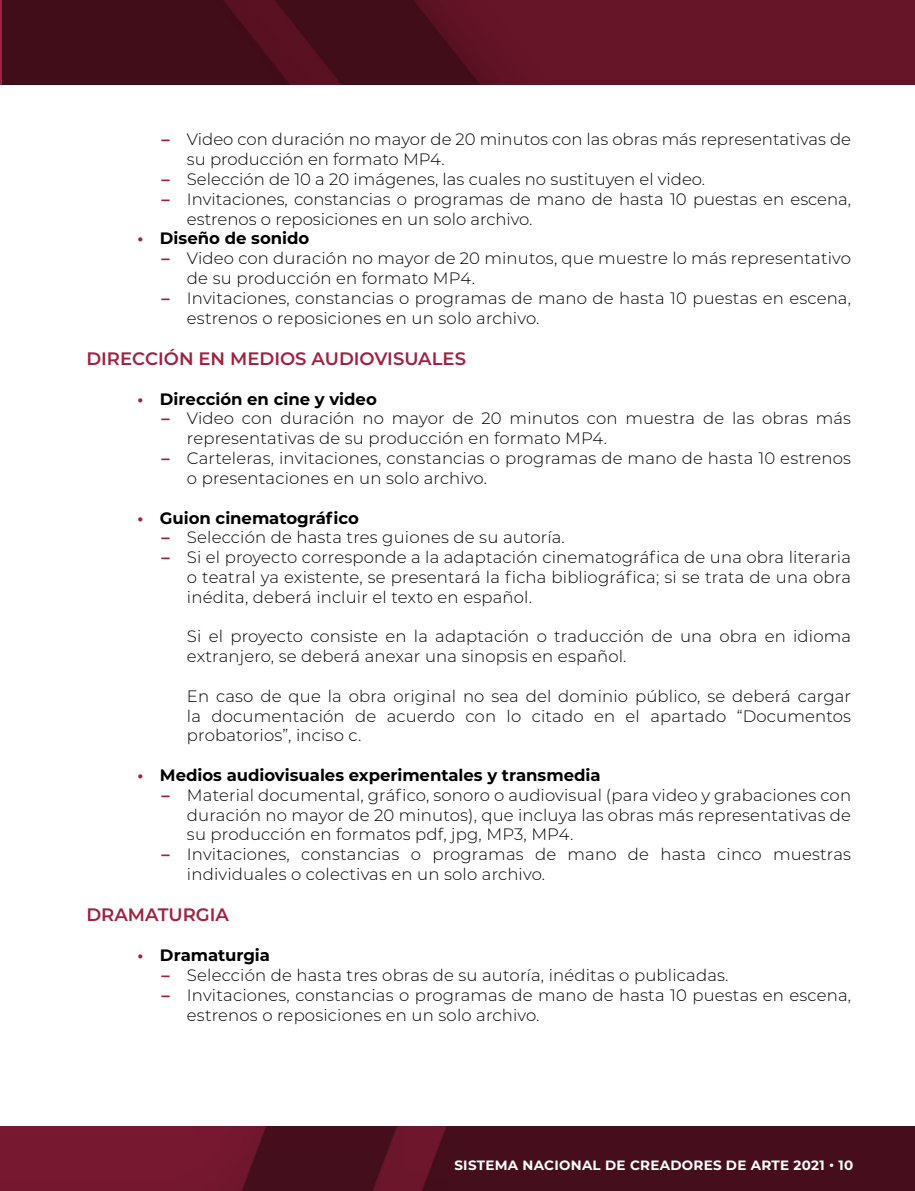
<style>
.page{position:relative;width:915px;height:1191px;background:#fff}
.page>*{position:absolute;margin:0;border:0;box-sizing:border-box;transform-origin:0 0}
.t1{font:600 18px "Montserrat";color:#a02140}
.t2{font:300 16.5px/19.8px "Montserrat";letter-spacing:.01em;color:#000}
.t3{font:700 16.5px "Montserrat";letter-spacing:-.005em;color:#000}
.t4{font:700 13.5px "Montserrat";letter-spacing:.02em;color:#fff}
.s1{font-weight:700;color:#a02140}
.s2{color:#a02140}
</style>
<div class="page">
<hr style="left:914px;top:0;width:1px;height:84px;background:#a02140">
<img style="left:0;top:1126px;width:914px;height:65px">
<img style="left:2px;top:0;width:912px;height:84px">
<p class="t2" style="left:187px;top:129px;width:665px;text-indent:-25px"><span class="s1">–</span> Video con duración no mayor de 20 minutos con las obras más representativas de su producción en formato MP4.</p>
<p class="t2" style="left:161px;top:169px;width:545px"><span class="s1">–</span> Selección de 10 a 20 imágenes, las cuales no sustituyen el video.</p>
<p class="t2" style="left:187px;top:188px;width:665px;text-indent:-25px"><span class="s1">–</span> Invitaciones, constancias o programas de mano de hasta 10 puestas en escena, estrenos o reposiciones en un solo archivo.</p>
<p class="t3" style="left:137px;top:227px;width:173px"><span class="s2">•</span> Diseño de sonido</p>
<p class="t2" style="left:187px;top:248px;width:665px;text-indent:-25px"><span class="s1">–</span> Video con duración no mayor de 20 minutos, que muestre lo más representativo de su producción en formato MP4.</p>
<p class="t2" style="left:187px;top:287px;width:665px;text-indent:-25px"><span class="s1">–</span> Invitaciones, constancias o programas de mano de hasta 10 puestas en escena, estrenos o reposiciones en un solo archivo.</p>
<p class="t1" style="left:86px;top:346px;width:381px">DIRECCIÓN EN MEDIOS AUDIOVISUALES</p>
<p class="t3" style="left:137px;top:387px;width:241px"><span class="s2">•</span> Dirección en cine y video</p>
<p class="t2" style="left:187px;top:408px;width:665px;text-indent:-25px"><span class="s1">–</span> Video con duración no mayor de 20 minutos con muestra de las obras más representativas de su producción en formato MP4.</p>
<p class="t2" style="left:187px;top:448px;width:665px;text-indent:-25px"><span class="s1">–</span> Carteleras, invitaciones, constancias o programas de mano de hasta 10 estrenos o presentaciones en un solo archivo.</p>
<p class="t3" style="left:137px;top:506px;width:223px"><span class="s2">•</span> Guion cinematográfico</p>
<p class="t2" style="left:161px;top:527px;width:405px"><span class="s1">–</span> Selección de hasta tres guiones de su autoría.</p>
<p class="t2" style="left:187px;top:547px;width:665px;text-align:justify;text-indent:-25px"><span class="s1">–</span> Si el proyecto corresponde a la adaptación cinematográfica de una obra literaria o teatral ya existente, se presentará la ficha bibliográfica; si se trata de una obra inédita, deberá incluir el texto en español.</p>
<p class="t2" style="left:187px;top:626px;width:665px">Si el proyecto consiste en la adaptación o traducción de una obra en idioma extranjero, se deberá anexar una sinopsis en español.</p>
<p class="t2" style="left:187px;top:685px;width:665px;text-align:justify">En caso de que la obra original no sea del dominio público, se deberá cargar la documentación de acuerdo con lo citado en el apartado “Documentos probatorios”, inciso c.</p>
<p class="t3" style="left:137px;top:763px;width:464px"><span class="s2">•</span> Medios audiovisuales experimentales y transmedia</p>
<p class="t2" style="left:187px;top:784px;width:665px;text-align:justify;text-indent:-25px"><span class="s1">–</span> Material documental, gráfico, sonoro o audiovisual (para video y grabaciones con duración no mayor de 20 minutos), que incluya las obras más representativas de su producción en formatos pdf, jpg, MP3, MP4.</p>
<p class="t2" style="left:187px;top:844px;width:665px;text-indent:-25px"><span class="s1">–</span> Invitaciones, constancias o programas de mano de hasta cinco muestras individuales o colectivas en un solo archivo.</p>
<p class="t1" style="left:86px;top:902px;width:144px">DRAMATURGIA</p>
<p class="t3" style="left:137px;top:943px;width:134px"><span class="s2">•</span> Dramaturgia</p>
<p class="t2" style="left:161px;top:964px;width:568px"><span class="s1">–</span> Selección de hasta tres obras de su autoría, inéditas o publicadas.</p>
<p class="t2" style="left:187px;top:984px;width:665px;text-indent:-25px"><span class="s1">–</span> Invitaciones, constancias o programas de mano de hasta 10 puestas en escena, estrenos o reposiciones en un solo archivo.</p>
<p class="t4" style="left:454px;top:1155px;width:400px">SISTEMA NACIONAL DE CREADORES DE ARTE 2021 • 10</p>
</div>
